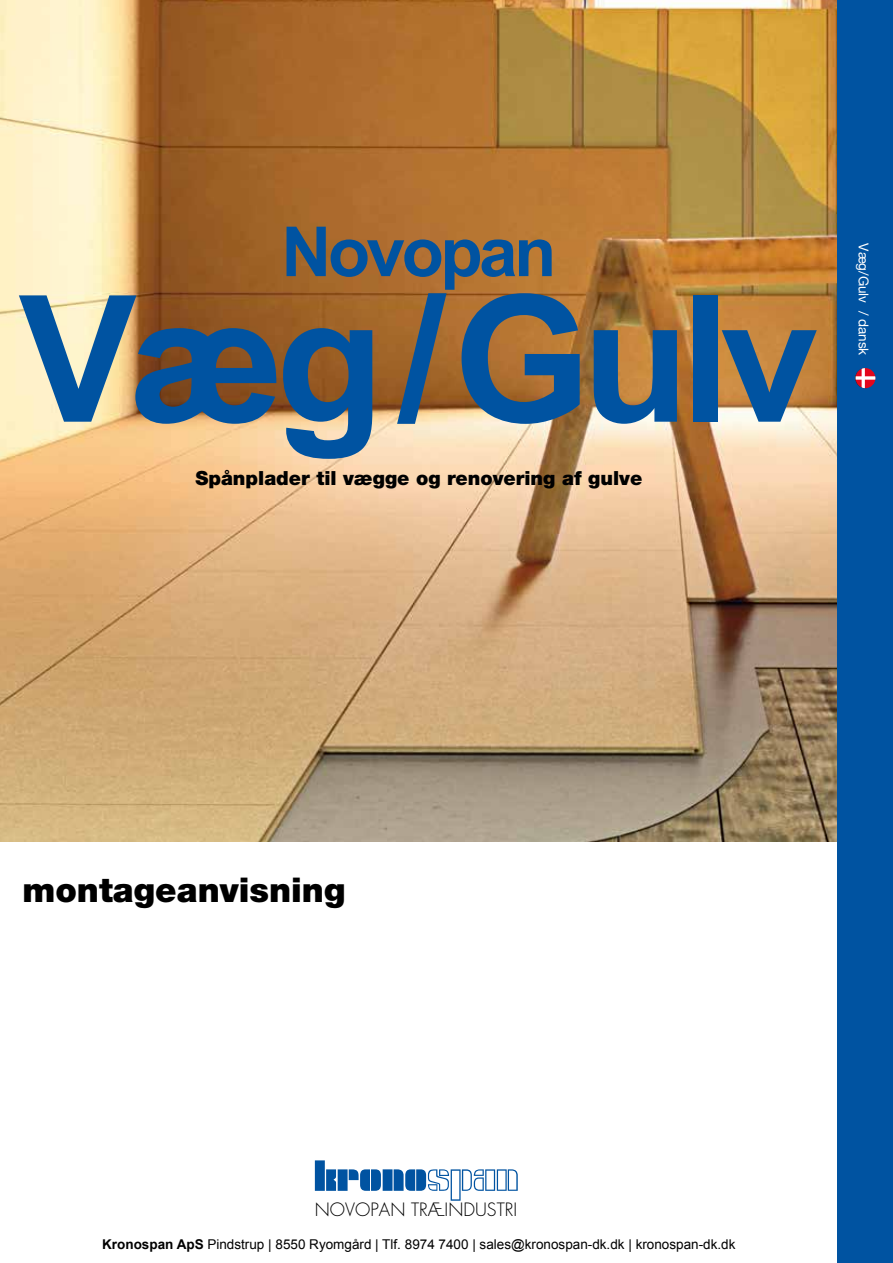
<style>
.page{position:relative;width:893px;height:1263px;background:#fff}
.page>*{position:absolute;margin:0;border:0;box-sizing:border-box;transform-origin:0 0}
.t1{font:700 176.4px "Arial";letter-spacing:-.05em;color:#0053a1}
.t2{font:700 69.15px "Arial";letter-spacing:-.05em;color:#0053a1}
.t3{font:900 34.2px "Helvetica Neue";color:#000}
.t4{font:900 19.5px "Helvetica Neue";color:#000}
.t5{font:300 17.85px "CK Futura";color:#000}
.t6{font:13.5px "Arial";color:#000}
.t7{font:13.5px "Helvetica Neue";color:#fff}
.s1{font-weight:700}
</style>
<div class="page">
<img style="left:0;top:0;width:838px;height:842px">
<svg style="left:315px;top:1160px;width:203px;height:41px"></svg>
<div style="left:838px;top:0;width:55px;height:1263px;background:#0053a1"></div>
<svg style="left:855px;top:368px;width:20px;height:20px"></svg>
<h2 class="t2" style="left:281px;top:206px;width:276px">Novopan</h2>
<h1 class="t1" style="left:19px;top:243px;width:801px">Væg / Gulv</h1>
<h3 class="t4" style="left:195px;top:466px;width:448px">Spånplader til vægge og renovering af gulve</h3>
<p class="t7" style="left:873px;top:243px;width:114px;rotate:90deg">Væg/Gulv / dansk</p>
<h3 class="t3" style="left:23px;top:870px;width:324px">montageanvisning</h3>
<h3 class="t5" style="left:315px;top:1197px;width:204px">NOVOPAN TRÆINDUSTRI</h3>
<p class="t6" style="left:102px;top:1236px;width:635px"><span class="s1">Kronospan ApS</span> Pindstrup | 8550 Ryomgård | Tlf. 8974 7400 | sales@kronospan-dk.dk | kronospan-dk.dk</p>
</div>
